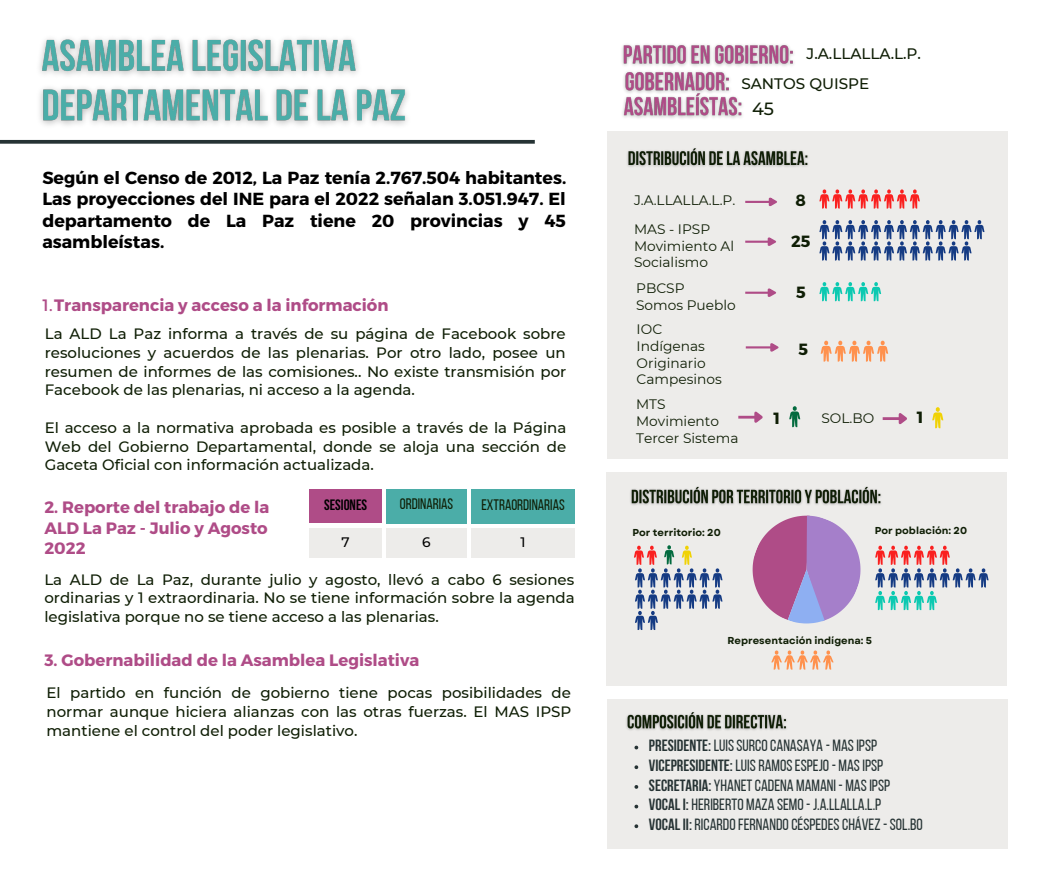
<style>
.page{position:relative;width:1063px;height:886px;background:#fff}
.page>*{position:absolute;margin:0;border:0;box-sizing:border-box;transform-origin:0 0}
.t1{font:500 17.62px "Montserrat";color:#0f1e05}
.t2{font:700 17.5px/21.5px "Montserrat";color:#000;text-align:justify}
.t3{font:700 16.5px/20.2px "Montserrat";color:#af4c87;text-align:justify}
.t4{font:16.25px/19.6px "Bebas Neue";color:#263334}
.t5{font:700 16.25px "Montserrat";color:#0f1e05}
.t6{font:500 15.12px "Montserrat";color:#0f1e05}
.t7{font:15.12px "Bebas Neue";color:#0f1e05}
.t8{font:500 15px/18.8px "Montserrat";color:#0f1e05;text-align:justify}
.t9{font:700 15px "Bebas Neue";color:#000}
.t10{font:13.75px/16.9px "Montserrat";color:#0f1e05}
.t11{font:500 13.75px "Montserrat";color:#000}
.t12{font:700 10px "Garet";color:#0f1e05}
.s1{font-weight:400}
.s2{font-weight:700}
</style>
<div class="page">
<div style="left:608px;top:131px;width:400px;height:327px;background:#edecea"></div>
<svg style="left:819px;top:189px;width:101px;height:20px"></svg>
<svg style="left:819px;top:220px;width:165px;height:41px"></svg>
<svg style="left:819px;top:282px;width:62px;height:19px"></svg>
<svg style="left:932px;top:407px;width:11px;height:21px"></svg>
<svg style="left:789px;top:406px;width:11px;height:21px"></svg>
<hr style="left:745px;top:201px;width:24px;height:2px;background:#af4c87">
<svg style="left:766px;top:197px;width:11px;height:10px"></svg>
<hr style="left:745px;top:240px;width:23px;height:3px;background:#af4c87">
<svg style="left:765px;top:237px;width:12px;height:9px"></svg>
<hr style="left:745px;top:291px;width:23px;height:3px;background:#af4c87">
<svg style="left:765px;top:288px;width:12px;height:9px"></svg>
<hr style="left:738px;top:416px;width:17px;height:3px;background:#af4c87">
<svg style="left:752px;top:411px;width:11px;height:12px"></svg>
<div style="left:607px;top:472px;width:400px;height:214px;background:#edecea"></div>
<svg style="left:634px;top:545px;width:88px;height:85px"></svg>
<img style="left:630px;top:486px;width:251px;height:19px">
<svg style="left:737px;top:502px;width:251px;height:122px"></svg>
<hr style="left:746px;top:346px;width:25px;height:3px;background:#af4c87">
<svg style="left:767px;top:343px;width:12px;height:9px"></svg>
<svg style="left:820px;top:341px;width:68px;height:21px"></svg>
<svg style="left:771px;top:650px;width:62px;height:20px"></svg>
<img style="left:622px;top:44px;width:172px;height:22px">
<img style="left:627px;top:148px;width:181px;height:19px">
<img style="left:623px;top:71px;width:107px;height:17px">
<img style="left:622px;top:88px;width:120px;height:30px">
<hr style="left:882px;top:417px;width:17px;height:3px;background:#af4c87">
<svg style="left:896px;top:413px;width:11px;height:12px"></svg>
<div style="left:608px;top:699px;width:400px;height:150px;background:#edecea"></div>
<img style="left:626px;top:712px;width:161px;height:18px">
<svg style="left:634px;top:746px;width:4px;height:3px"></svg>
<svg style="left:634px;top:765px;width:4px;height:4px"></svg>
<svg style="left:634px;top:785px;width:4px;height:4px"></svg>
<svg style="left:634px;top:805px;width:4px;height:3px"></svg>
<svg style="left:634px;top:824px;width:4px;height:4px"></svg>
<svg style="left:0;top:140px;width:535px;height:4px"></svg>
<img style="left:31px;top:38px;width:386px;height:106px">
<div style="left:309px;top:489px;width:72px;height:34px;background:#af4c87"></div>
<div style="left:386px;top:489px;width:81px;height:34px;background:#4bada8"></div>
<div style="left:471px;top:489px;width:103px;height:34px;background:#4bada8"></div>
<div style="left:309px;top:528px;width:72px;height:29px;background:#edecea"></div>
<div style="left:386px;top:528px;width:81px;height:29px;background:#edecea"></div>
<div style="left:471px;top:528px;width:103px;height:29px;background:#edecea"></div>
<p class="t2" style="left:42px;top:166px;width:525px">Según el Censo de 2012, La Paz tenía 2.767.504 habitantes.<br>Las proyecciones del INE para el 2022 señalan 3.051.947. El departamento de La Paz tiene 20 provincias y 45 asambleístas.</p>
<p class="t3" style="left:43px;top:294px;width:347px"><span class="s1">1.</span>Transparencia y acceso a la información</p>
<p class="t8" style="left:45px;top:324px;width:523px">La ALD La Paz informa a través de su página de Facebook sobre resoluciones y acuerdos de las plenarias. Por otro lado, posee un resumen de informes de las comisiones.. No existe transmisión por Facebook de las plenarias, ni acceso a la agenda.</p>
<p class="t8" style="left:45px;top:418px;width:523px">El acceso a la normativa aprobada es posible a través de la Página Web del Gobierno Departamental, donde se aloja una sección de Gaceta Oficial con información actualizada.</p>
<p class="t3" style="left:44px;top:496px;width:226px">2. Reporte del trabajo de la ALD La Paz - Julio y Agosto 2022</p>
<p class="t7" style="left:400px;top:498px;width:55px">ORDINARIAS</p>
<p class="t7" style="left:481px;top:499px;width:85px">EXTRAORDINARIAS</p>
<p class="t9" style="left:324px;top:499px;width:45px">SESIONES</p>
<p class="t11" style="left:341px;top:533px;width:10px">7</p>
<p class="t11" style="left:422px;top:533px;width:10px">6</p>
<p class="t11" style="left:520px;top:533px;width:7px">1</p>
<p class="t8" style="left:44px;top:570px;width:532px">La ALD de La Paz, durante julio y agosto, llevó a cabo 6 sesiones ordinarias y 1 extraordinaria. No se tiene información sobre la agenda legislativa porque no se tiene acceso a las plenarias.</p>
<p class="t3" style="left:44px;top:650px;width:376px">3. Gobernabilidad de la Asamblea Legislativa</p>
<p class="t8" style="left:46px;top:683px;width:526px">El partido en función de gobierno tiene pocas posibilidades de normar aunque hiciera alianzas con las otras fuerzas. El MAS IPSP mantiene el control del poder legislativo.</p>
<p class="t6" style="left:806px;top:45px;width:116px">J.A.LLALLA.L.P.</p>
<p class="t6" style="left:741px;top:74px;width:129px">SANTOS QUISPE</p>
<p class="t1" style="left:752px;top:98px;width:23px">45</p>
<p class="t10" style="left:634px;top:186px;width:103px;line-height:28.5px">J.A.LLALLA.L.P.<br>MAS - IPSP</p>
<p class="t10" style="left:634px;top:237px;width:102px">Movimiento Al<br>Socialismo</p>
<p class="t10" style="left:636px;top:280px;width:101px">PBCSP<br>Somos Pueblo</p>
<p class="t10" style="left:636px;top:320px;width:87px">IOC<br>Indígenas<br>Originario<br>Campesinos</p>
<p class="t10" style="left:636px;top:395px;width:104px">MTS<br>Movimiento<br>Tercer Sistema</p>
<p class="t12" style="left:632px;top:525px;width:90px">Por territorio: 20</p>
<p class="t5" style="left:795px;top:189px;width:12px">8</p>
<p class="t5" style="left:791px;top:230px;width:21px">25</p>
<p class="t5" style="left:796px;top:281px;width:11px">5</p>
<p class="t5" style="left:798px;top:339px;width:11px">5</p>
<p class="t5" style="left:773px;top:407px;width:8px">1</p>
<p class="t5" style="left:916px;top:407px;width:8px">1</p>
<p class="t10" style="left:821px;top:410px;width:54px">SOL.BO</p>
<p class="t12" style="left:875px;top:524px;width:94px">Por población: 20</p>
<p class="t12" style="left:727px;top:633px;width:146px">Representación indígena: 5</p>
<p class="t4" style="left:649px;top:737px;width:275px"><span class="s2">PRESIDENTE:</span>LUISSURCOCANASAYA - MASIPSP <span class="s2">VICEPRESIDENTE:</span>LUISRAMOSESPEJO- MASIPSP <span class="s2">SECRETARIA:</span> YHANETCADENA MAMANI - MASIPSP <span class="s2">VOCALI:</span> HERIBERTO MAZA SEMO- J.A.LLALLA.L.P <span class="s2">VOCALII:</span>RICARDOFERNANDOCÉSPEDESCHÁVEZ-SOL.BO</p>
</div>
